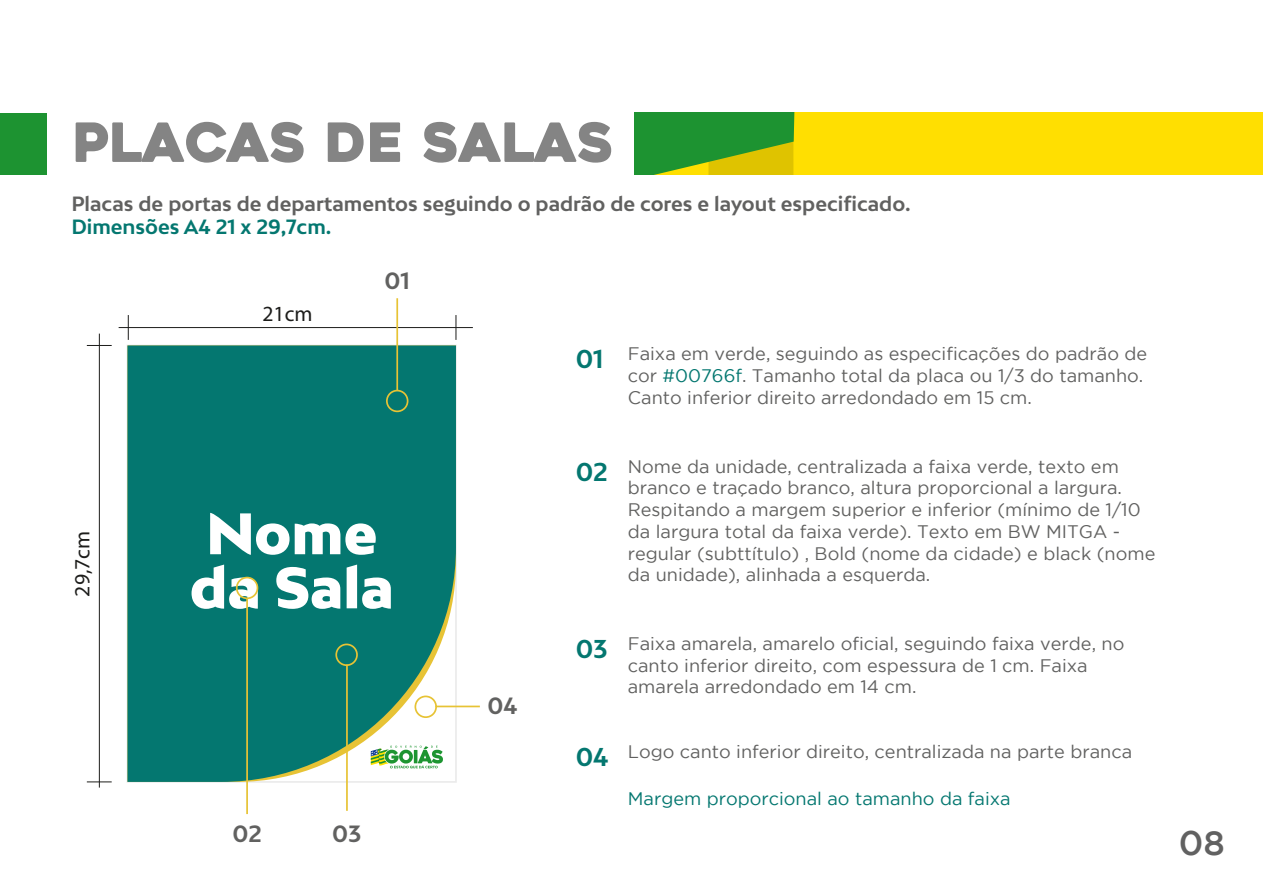
<style>
.page{position:relative;width:1263px;height:893px;background:#fff}
.page>*{position:absolute;margin:0;border:0;box-sizing:border-box;transform-origin:0 0}
.t1{font:900 55.2px/54.2px "Bw Mitga";color:#fff}
.t2{font:54px "Heavitas";color:#848484}
.t3{font:500 34.05px "Gotham";color:#616161}
.t4{font:700 22.2px "Bw Mitga";color:#616160}
.t5{font:21.75px "Myriad Pro";color:#1d1d1b}
.t6{font:700 19.5px "Bw Mitga";color:#616160}
.t7{font:700 19.5px "Bw Mitga";color:#047770}
.t8{font:18.15px/21.8px "Gotham";color:#616160}
.t9{font:18.15px "Gotham";color:#047770}
.s1{font-family:"Bw Mitga";font-weight:700;font-size:24.45px;color:#047770}
.s2{color:#047770}
</style>
<div class="page">
<hr style="left:119px;top:327px;width:354px;height:1px;background:#1d1d1b">
<svg style="left:128px;top:315px;width:1px;height:25px"></svg>
<svg style="left:456px;top:315px;width:1px;height:25px"></svg>
<hr style="left:99px;top:334px;width:1px;height:454px;background:#1d1d1b">
<svg style="left:87px;top:782px;width:25px;height:1px"></svg>
<svg style="left:87px;top:345px;width:25px;height:1px"></svg>
<svg style="left:127px;top:345px;width:329px;height:437px;background:#168077"></svg>
<hr style="left:396px;top:298px;width:2px;height:93px;background:#e7c335">
<hr style="left:246px;top:598px;width:2px;height:216px;background:#e7c335">
<hr style="left:346px;top:664px;width:2px;height:147px;background:#e7c335">
<div style="left:335px;top:644px;width:23px;height:22px;border:2px solid #e7c335;border-radius:50%"></div>
<hr style="left:435px;top:706px;width:45px;height:1px;background:#e7c335">
<div style="left:414px;top:695px;width:23px;height:23px;border:2px solid #e7c335;border-radius:50%"></div>
<div style="left:386px;top:390px;width:22px;height:22px;border:2px solid #e7c335;border-radius:50%"></div>
<div style="left:236px;top:577px;width:22px;height:22px;border:2px solid #e7c335;border-radius:50%"></div>
<div style="left:0;top:113px;width:46px;height:61px;background:#1d9331"></div>
<svg style="left:634px;top:113px;width:629px;height:61px;background:#d0ce0a"></svg>
<svg style="left:371px;top:746px;width:72px;height:22px"></svg>
<h2 class="t2" style="left:73px;top:109px;width:542px">PLACAS DE SALAS</h2>
<p class="t6" style="left:71px;top:191px;width:841px">Placas de portas de departamentos seguindo o padrão de cores e layout especificado.</p>
<p class="t7" style="left:71px;top:214px;width:261px">Dimensões A4 21 x 29,7cm.</p>
<p class="t5" style="left:69px;top:596px;width:67px;rotate:-90deg">29,7cm</p>
<p class="t5" style="left:262px;top:301px;width:52px">21cm</p>
<p class="t4" style="left:385px;top:266px;width:27px">01</p>
<h1 class="t1" style="left:190px;top:505px;width:206px">Nome da Sala</h1>
<p class="t4" style="left:232px;top:819px;width:31px">02</p>
<p class="t4" style="left:332px;top:819px;width:31px">03</p>
<p class="t4" style="left:488px;top:691px;width:32px">04</p>
<p class="t8" style="left:628px;top:343px;width:521px;text-indent:-52px"><span class="s1">01</span> Faixa em verde, seguindo as especificações do padrão de cor <span class="s2">#00766f</span>. Tamanho total da placa ou 1/3 do tamanho.<br>Canto inferior direito arredondado em 15 cm.</p>
<p class="t8" style="left:628px;top:455px;width:529px;text-indent:-52px"><span class="s1">02</span> Nome da unidade, centralizada a faixa verde, texto em branco e traçado branco, altura proporcional a largura.<br>Respitando a margem superior e inferior (mínimo de 1/10 da largura total da faixa verde). Texto em BW MITGA - regular (subttítulo) , Bold (nome da cidade) e black (nome da unidade), alinhada a esquerda.</p>
<p class="t8" style="left:628px;top:632px;width:498px;text-indent:-52px"><span class="s1">03</span> Faixa amarela, amarelo oficial, seguindo faixa verde, no canto inferior direito, com espessura de 1 cm. Faixa amarela arredondado em 14 cm.</p>
<p class="t8" style="left:576px;top:740px;width:558px"><span class="s1">04</span> Logo canto inferior direito, centralizada na parte branca</p>
<p class="t9" style="left:628px;top:788px;width:384px">Margem proporcional ao tamanho da faixa</p>
<h3 class="t3" style="left:1179px;top:823px;width:48px">08</h3>
</div>
